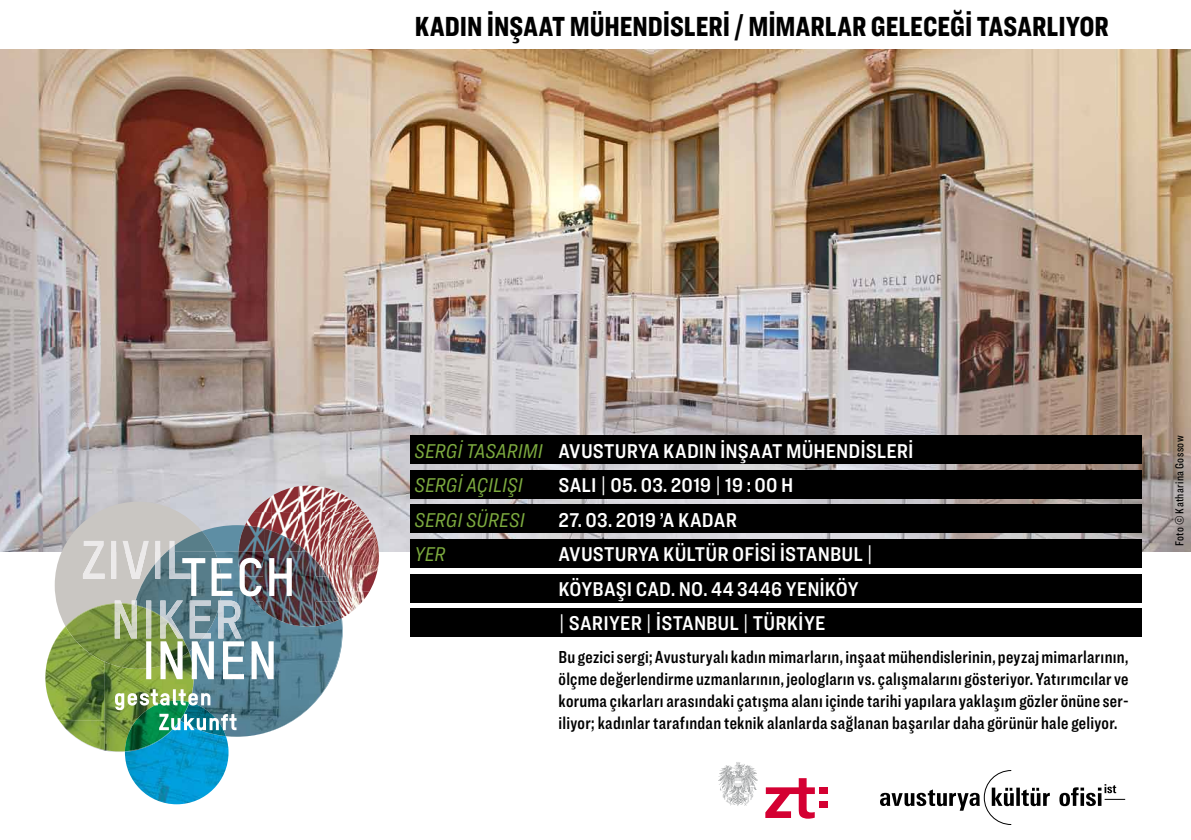
<style>
.page{position:relative;width:1191px;height:840px;background:#fff}
.page>*{position:absolute;margin:0;border:0;box-sizing:border-box;transform-origin:0 0}
.t1{font:900 28.6px "Ringside Compressed";color:#000}
.t2{font:600 20.6px/34.4px "Ringside Condensed";letter-spacing:.005em;color:#fff}
.t3{font:italic 20.6px "Ringside Condensed";letter-spacing:.005em;color:#7dab3f}
.t4{font:600 18px/22px "Ringside Compressed";letter-spacing:.015em;color:#000;text-align:justify}
.t5{font:500 12px "Ringside Compressed";letter-spacing:.035em;color:#000}
.s1{font-weight:400;font-style:italic;color:#7dab3f}
.s2{font-weight:400}
</style>
<div class="page">
<div style="left:819px;top:786px;width:9px;height:7px;background:#d40032"></div>
<div style="left:819px;top:800px;width:9px;height:6px;background:#d40032"></div>
<svg style="left:765px;top:778px;width:50px;height:40px"></svg>
<svg style="left:718px;top:762px;width:40px;height:43px"></svg>
<svg style="left:880px;top:770px;width:245px;height:54px"></svg>
<img style="left:0;top:50px;width:1191px;height:501px">
<img style="left:253px;top:495px;width:19px;height:6px">
<img style="left:272px;top:485px;width:53px;height:16px">
<img style="left:325px;top:487px;width:27px;height:25px">
<svg style="left:352px;top:500px;width:11px;height:12px"></svg>
<img style="left:343px;top:512px;width:34px;height:26px">
<img style="left:343px;top:538px;width:36px;height:27px">
<img style="left:343px;top:565px;width:35px;height:26px">
<img style="left:343px;top:591px;width:9px;height:26px">
<img style="left:352px;top:591px;width:17px;height:20px">
<img style="left:45px;top:641px;width:10px;height:73px">
<img style="left:105px;top:736px;width:20px;height:15px">
<img style="left:74px;top:736px;width:31px;height:13px">
<img style="left:125px;top:736px;width:103px;height:67px">
<img style="left:125px;top:750px;width:64px;height:1px">
<img style="left:125px;top:736px;width:64px;height:14px">
<img style="left:55px;top:501px;width:288px;height:235px">
<img style="left:155px;top:551px;width:35px;height:27px">
<div style="left:410px;top:435px;width:731px;height:28px;background:#000"></div>
<div style="left:410px;top:504px;width:731px;height:28px;background:#000"></div>
<div style="left:410px;top:470px;width:731px;height:28px;background:#000"></div>
<div style="left:410px;top:539px;width:731px;height:28px;background:#000"></div>
<div style="left:410px;top:574px;width:731px;height:28px;background:#000"></div>
<div style="left:410px;top:608px;width:731px;height:28px;background:#000"></div>
<h1 class="t1" style="left:415px;top:6px;width:695px">KADIN İNŞAAT MÜHENDİSLERİ / MİMARLAR GELECEĞİ TASARLIYOR</h1>
<p class="t2" style="left:414px;top:432px;width:500px"><span class="s1">SERGİ TASARIMI</span> AVUSTURYA KADIN İNŞAAT MÜHENDİSLERİ<br><span class="s1">SERGİ AÇILIŞI</span></p>
<p class="t2" style="left:558px;top:467px;width:233px">SALI <span class="s2">|</span> 05. 03. 2019 <span class="s2">|</span> 19 : 00 h</p>
<p class="t3" style="left:414px;top:505px;width:112px">SERGI SÜRESI</p>
<p class="t2" style="left:558px;top:501px;width:180px">27. 03. 2019 ’A KADAR</p>
<p class="t3" style="left:414px;top:540px;width:32px">YER</p>
<p class="t2" style="left:558px;top:536px;width:316px">AVUSTURYA KÜLTÜR OFİSİ İSTANBUL <span class="s2">|<br></span>KÖYBAŞI CAD. NO. 44 3446 YENİKÖY<br><span class="s2">|</span> SARIYER <span class="s2">|</span> İSTANBUL <span class="s2">|</span> TÜRKİYE</p>
<p class="t4" style="left:558px;top:645px;width:571px">Bu gezici sergi; Avusturyalı kadın mimarların, inşaat mühendislerinin, peyzaj mimarlarının, ölçme değerlendirme uzmanlarının, jeologların vs. çalışmalarını gösteriyor. Yatırımcılar ve koruma çıkarları arasındaki çatışma alanı içinde tarihi yapılara yaklaşım gözler önüne ser&shy;iliyor; kadınlar tarafından teknik alanlarda sağlanan başarılar daha görünür hale geliyor.</p>
<p class="t5" style="left:1171px;top:546px;width:112px;rotate:-90deg">Foto © Katharina Gossow</p>
</div>
